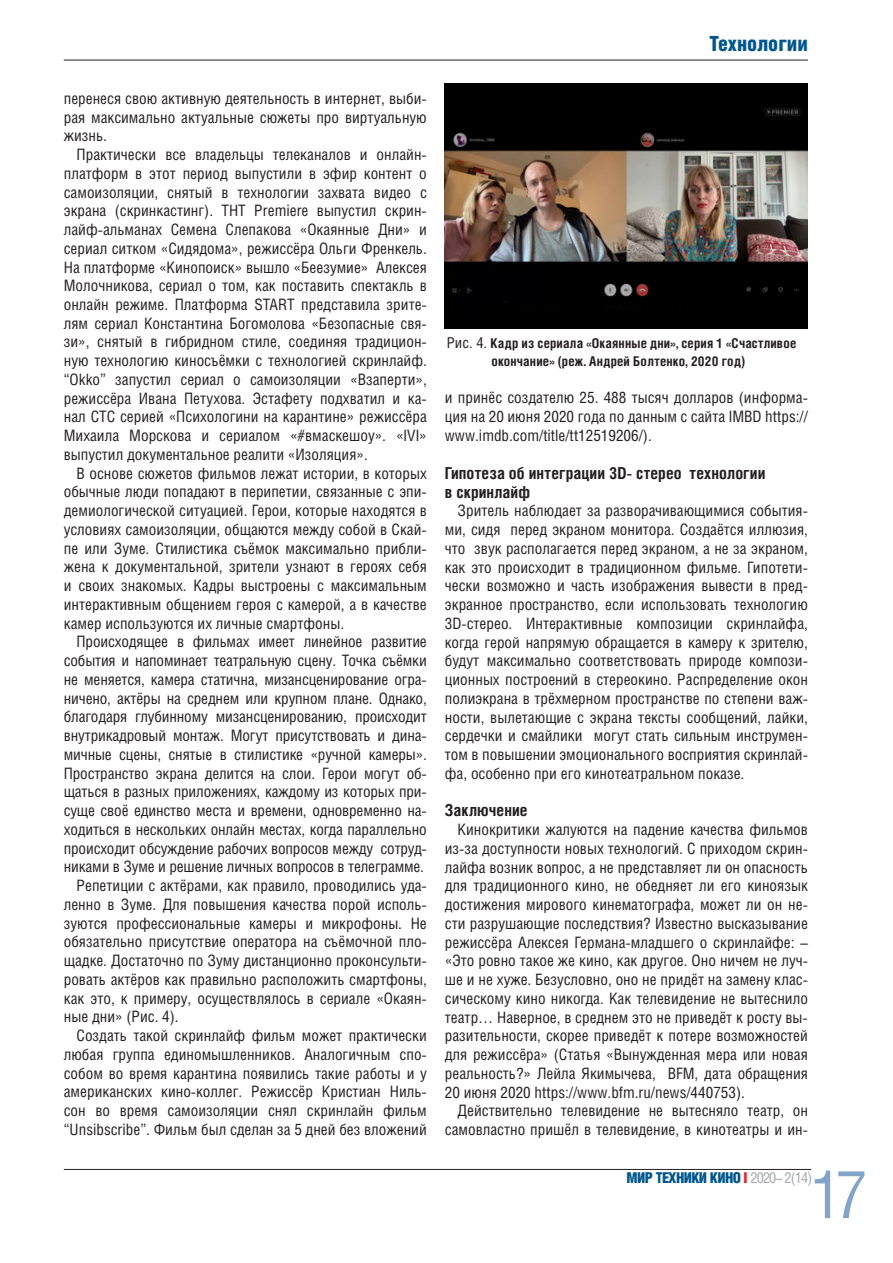
<style>
.page{position:relative;width:893px;height:1263px;background:#fff}
.page>*{position:absolute;margin:0;border:0;box-sizing:border-box;transform-origin:0 0}
.t1{font:66px "Helios Cond";color:#82a4c8}
.t2{font:21px "Helios Cond Black C";color:#00568d}
.t3{font:700 16.5px/18.8px "Helios Cond";letter-spacing:.005em;color:#231f20}
.t4{font:15.75px/18.8px "Helios Cond";color:#231f20;text-align:justify}
.t5{font:15px "Helios Cond Black C";letter-spacing:-.04em;color:#00568d}
.t6{font:700 13.5px/18.8px "Helios Cond";letter-spacing:.015em;color:#231f20;text-align:center}
.s1{font-weight:400;font-size:15px}
.s2{color:#ee1d23}
.s3{font-family:"Helios Cond";color:#a8a9ad}
</style>
<div class="page">
<hr style="left:64px;top:1169px;width:747px;height:1px;background:#231f20">
<hr style="left:64px;top:60px;width:744px;height:1px;background:#231f20">
<img style="left:445px;top:83px;width:363px;height:245px">
<p class="t4" style="left:64px;top:89px;width:365px">перенеся свою активную деятельность в интернет, выби&shy;рая максимально актуальные сюжеты про виртуальную жизнь.</p>
<p class="t4" style="left:64px;top:145px;width:365px;text-indent:13px">Практически все владельцы телеканалов и онлайн&shy;платформ в этот период выпустили в эфир контент о самоизоляции, снятый в технологии захвата видео с экрана (скринкастинг). ТНТ Premiere выпустил скрин&shy;лайф-альманах Семена Слепакова «Окаянные Дни» и сериал ситком «Сидядома», режиссёра Ольги Френкель.<br>На платформе «Кинопоиск» вышло «Беезумие» Алексея Молочникова, сериал о том, как поставить спектакль в онлайн режиме. Платформа START представила зрите&shy;лям сериал Константина Богомолова «Безопасные свя&shy;зи», снятый в гибридном стиле, соединяя традицион&shy;ную технологию киносъёмки с технологией скринлайф. “Okko” запустил сериал о самоизоляции «Взаперти», режиссёра Ивана Петухова. Эстафету подхватил и ка&shy;нал СТС серией «Психологини на карантине» режиссёра Михаила Морскова и сериалом «#вмаскешоу». «IVI» выпустил документальное реалити «Изоляция».</p>
<p class="t4" style="left:64px;top:463px;width:365px;text-indent:13px">В основе сюжетов фильмов лежат истории, в которых обычные люди попадают в перипетии, связанные с эпи&shy;демиологической ситуацией. Герои, которые находятся в условиях самоизоляции, общаются между собой в Скай&shy;пе или Зуме. Стилистика съёмок максимально прибли&shy;жена к документальной, зрители узнают в героях себя и своих знакомых. Кадры выстроены с максимальным интерактивным общением героя с камерой, а в качестве камер используются их личные смартфоны.</p>
<p class="t4" style="left:77px;top:632px;width:352px">Происходящее в фильмах имеет линейное развитие</p>
<p class="t4" style="left:64px;top:651px;width:365px">события и напоминает театральную сцену. Точка съёмки</p>
<p class="t4" style="left:64px;top:670px;width:365px">не меняется, камера статична, мизансценирование огра-</p>
<p class="t4" style="left:64px;top:688px;width:365px">ничено, актёры на среднем или крупном плане. Однако,</p>
<p class="t4" style="left:64px;top:707px;width:365px">благодаря глубинному мизансценированию, происходит</p>
<p class="t4" style="left:64px;top:726px;width:365px">внутрикадровый монтаж. Могут присутствовать и дина-</p>
<p class="t4" style="left:64px;top:745px;width:365px">мичные сцены, снятые в стилистике «ручной камеры».</p>
<p class="t4" style="left:64px;top:763px;width:365px">Пространство экрана делится на слои. Герои могут об-</p>
<p class="t4" style="left:64px;top:782px;width:365px">щаться в разных приложениях, каждому из которых при-</p>
<p class="t4" style="left:64px;top:801px;width:365px">суще своё единство места и времени, одновременно на-</p>
<p class="t4" style="left:64px;top:819px;width:365px">ходиться в нескольких онлайн местах, когда параллельно</p>
<p class="t4" style="left:64px;top:838px;width:365px">происходит обсуждение рабочих вопросов между сотруд-</p>
<p class="t4" style="left:64px;top:857px;width:362px">никами в Зуме и решение личных вопросов в телеграмме.</p>
<p class="t4" style="left:77px;top:876px;width:352px">Репетиции с актёрами, как правило, проводились уда-</p>
<p class="t4" style="left:64px;top:894px;width:365px">ленно в Зуме. Для повышения качества порой исполь-</p>
<p class="t4" style="left:64px;top:913px;width:365px">зуются профессиональные камеры и микрофоны. Не</p>
<p class="t4" style="left:64px;top:932px;width:365px">обязательно присутствие оператора на съёмочной пло-</p>
<p class="t4" style="left:64px;top:951px;width:365px">щадке. Достаточно по Зуму дистанционно проконсульти-</p>
<p class="t4" style="left:64px;top:969px;width:365px">ровать актёров как правильно расположить смартфоны,</p>
<p class="t4" style="left:64px;top:988px;width:365px">как это, к примеру, осуществлялось в сериале «Окаян-</p>
<p class="t4" style="left:64px;top:1007px;width:116px">ные дни» (Рис. 4).</p>
<p class="t4" style="left:77px;top:1026px;width:352px">Создать такой скринлайф фильм может практически</p>
<p class="t4" style="left:64px;top:1044px;width:365px">любая группа единомышленников. Аналогичным спо-</p>
<p class="t4" style="left:64px;top:1063px;width:365px">собом во время карантина появились такие работы и у</p>
<p class="t4" style="left:64px;top:1082px;width:365px">американских кино-коллег. Режиссёр Кристиан Ниль-</p>
<p class="t4" style="left:64px;top:1101px;width:365px">сон во время самоизоляции снял скринлайн фильм</p>
<p class="t4" style="left:64px;top:1119px;width:365px">“Unsibscribe”. Фильм был сделан за 5 дней без вложений</p>
<h2 class="t2" style="left:709px;top:32px;width:100px">Технологии</h2>
<p class="t6" style="left:447px;top:333px;width:351px"><span class="s1">Рис. 4.</span> Кадр из сериала «Окаянные дни», серия 1 «Счастливое окончание» (реж. Андрей Болтенко, 2020 год)</p>
<p class="t4" style="left:445px;top:388px;width:365px">и принёс создателю 25. 488 тысяч долларов (информа&shy;ция на 20 июня 2020 года по данным с сайта IMBD https:// www.imdb.com/title/tt12519206/).</p>
<p class="t3" style="left:445px;top:463px;width:322px">Гипотеза об интеграции 3D- стерео технологии в скринлайф</p>
<p class="t4" style="left:445px;top:501px;width:365px;text-indent:13px">Зритель наблюдает за разворачивающимися события&shy;ми, сидя перед экраном монитора. Создаётся иллюзия, что звук располагается перед экраном, а не за экраном, как это происходит в традиционном фильме. Гипотети&shy;чески возможно и часть изображения вывести в пред&shy;экранное пространство, если использовать технологию 3D-стерео. Интерактивные композиции скринлайфа, когда герой напрямую обращается в камеру к зрителю, будут максимально соответствовать природе компози&shy;ционных построений в стереокино. Распределение окон полиэкрана в трёхмерном пространстве по степени важ&shy;ности, вылетающие с экрана тексты сообщений, лайки, сердечки и смайлики могут стать сильным инструмен&shy;том в повышении эмоционального восприятия скринлай&shy;фа, особенно при его кинотеатральном показе.</p>
<p class="t3" style="left:445px;top:801px;width:84px">Заключение</p>
<p class="t4" style="left:445px;top:820px;width:365px;text-indent:13px">Кинокритики жалуются на падение качества фильмов из-за доступности новых технологий. С приходом скрин&shy;лайфа возник вопрос, а не представляет ли он опасность для традиционного кино, не обедняет ли его киноязык достижения мирового кинематографа, может ли он не&shy;сти разрушающие последствия? Известно высказывание режиссёра Алексея Германа-младшего о скринлайфе: – «Это ровно такое же кино, как другое. Оно ничем не луч&shy;ше и не хуже. Безусловно, оно не придёт на замену клас&shy;сическому кино никогда. Как телевидение не вытеснило театр… Наверное, в среднем это не приведёт к росту вы&shy;разительности, скорее приведёт к потере возможностей для режиссёра» (Статья «Вынужденная мера или новая реальность?» Лейла Якимычева, BFM, дата обращения 20 июня 2020 https://www.bfm.ru/news/440753).</p>
<p class="t4" style="left:445px;top:1101px;width:365px;text-align:right">Действительно телевидение не вытесняло театр, он самовластно пришёл в телевидение, в кинотеатры и ин-</p>
<h1 class="t1" style="left:810px;top:1155px;width:59px">17</h1>
<p class="t5" style="left:626px;top:1169px;width:187px">МИР ТЕХНИКИ КИНО <span class="s2">I</span> <span class="s3">2020– 2(14)</span></p>
</div>
